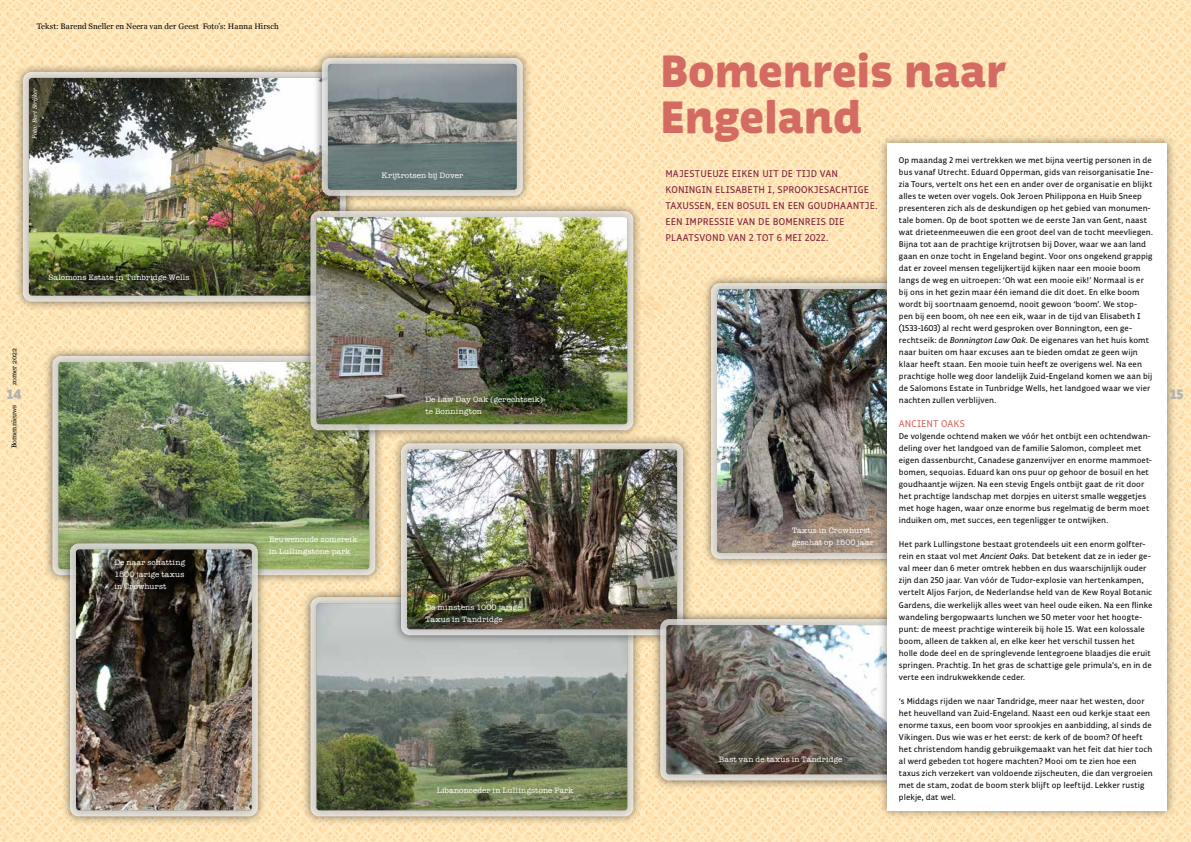
<style>
.page{position:relative;width:1191px;height:842px;background:#fff}
.page>*{position:absolute;margin:0;border:0;box-sizing:border-box;transform-origin:0 0}
.t1{font:900 46.2px/46.2px "Respublika FY";letter-spacing:-.005em;color:#d46b62}
.t2{font:900 14px "Respublika FY";color:#b3b2b2}
.t3{font:10px/16px "Respublika FY";letter-spacing:.015em;color:#801f3b}
.t4{font:10px "Respublika FY";letter-spacing:.01em;color:#d46b62}
.t5{font:8.5px/12px "Respublika FY";letter-spacing:.01em;color:#000}
.t6{font:8px/12px "American Typewriter";letter-spacing:.015em;color:#fff}
.t7{font:8px "Georgia";letter-spacing:.01em;color:#000}
.t8{font:8px "American Typewriter";letter-spacing:.035em;color:#fff}
.t9{font:7px "Georgia";color:#000}
.t10{font:italic 6px "Georgia";letter-spacing:.025em;color:#fff}
.s1{font-style:italic}
</style>
<div class="page">
<img style="left:0;top:0;width:650px;height:308px">
<img style="left:0;top:647px;width:650px;height:195px">
<img style="left:0;top:308px;width:650px;height:339px">
<img style="left:650px;top:0;width:541px;height:292px">
<img style="left:650px;top:631px;width:541px;height:211px">
<img style="left:642px;top:292px;width:549px;height:339px">
<div style="left:43px;top:347px;width:341px;height:237px;background:#000;opacity:.75"></div>
<img style="left:59px;top:363px;width:309px;height:205px">
<div style="left:52px;top:356px;width:323px;height:219px;border:6px solid #fff;border-radius:6px"></div>
<div style="left:14px;top:63px;width:341px;height:248px;background:#000;opacity:.75"></div>
<img style="left:30px;top:79px;width:283px;height:216px">
<div style="left:23px;top:72px;width:323px;height:230px;border:6px solid #fff;border-radius:6px"></div>
<div style="left:301px;top:588px;width:341px;height:238px;background:#000;opacity:.75"></div>
<img style="left:317px;top:604px;width:309px;height:205px">
<div style="left:310px;top:597px;width:323px;height:219px;border:6px solid #fff;border-radius:6px"></div>
<div style="left:301px;top:202px;width:341px;height:237px;background:#000;opacity:.75"></div>
<img style="left:317px;top:218px;width:309px;height:205px">
<div style="left:310px;top:211px;width:323px;height:219px;border:6px solid #fff;border-radius:6px"></div>
<div style="left:313px;top:49px;width:219px;height:156px;background:#000;opacity:.75"></div>
<img style="left:329px;top:65px;width:187px;height:124px">
<div style="left:322px;top:58px;width:201px;height:138px;border:6px solid #fff;border-radius:6px"></div>
<div style="left:392px;top:434px;width:300px;height:211px;background:#000;opacity:.75"></div>
<img style="left:408px;top:450px;width:268px;height:178px">
<div style="left:401px;top:443px;width:282px;height:192px;border:6px solid #fff;border-radius:6px"></div>
<div style="left:651px;top:610px;width:254px;height:180px;background:#000;opacity:.75"></div>
<img style="left:667px;top:626px;width:211px;height:147px">
<div style="left:660px;top:619px;width:236px;height:161px;border:6px solid #fff;border-radius:6px"></div>
<div style="left:61px;top:534px;width:206px;height:292px;background:#000;opacity:.75"></div>
<img style="left:77px;top:550px;width:174px;height:259px">
<div style="left:70px;top:543px;width:188px;height:273px;border:6px solid #fff;border-radius:6px"></div>
<div style="left:702px;top:274px;width:206px;height:294px;background:#000;opacity:.75"></div>
<img style="left:718px;top:290px;width:160px;height:262px">
<div style="left:711px;top:283px;width:188px;height:276px;border:6px solid #fff;border-radius:6px"></div>
<div style="left:878px;top:134px;width:298px;height:686px;background:#000;opacity:.45"></div>
<div style="left:887px;top:143px;width:279px;height:668px;background:#fff"></div>
<p class="t7" style="left:37px;top:20px;width:243px">Tekst: Barend Sneller en Neera van der Geest Foto’s: Hanna Hirsch</p>
<h1 class="t1" style="left:660px;top:51px;width:348px">Bomenreis naar<br>Engeland</h1>
<p class="t3" style="left:665px;top:166px;width:214px">MAJESTUEUZE EIKEN UIT DE TIJD VAN KONINGIN ELISABETH I, SPROOKJESACHTIGE TAXUSSEN, EEN BOSUIL EN EEN GOUDHAANTJE.<br>EEN IMPRESSIE VAN DE BOMENREIS DIE PLAATSVOND VAN 2 TOT 6 MEI 2022.</p>
<p class="t10" style="left:30px;top:139px;width:53px;rotate:-90deg">Foto: Bert Strijker</p>
<p class="t5" style="left:899px;top:155px;width:256px">Op maandag 2 mei vertrekken we met bijna veertig personen in de bus vanaf Utrecht. Eduard Opperman, gids van reisorganisatie Ine&shy;zia Tours, vertelt ons het een en ander over de organisatie en blijkt alles te weten over vogels. Ook Jeroen Philippona en Huib Sneep presenteren zich als de deskundigen op het gebied van monumen&shy;tale bomen. Op de boot spotten we de eerste Jan van Gent, naast wat drieteenmeeuwen die een groot deel van de tocht meevliegen.<br>Bijna tot aan de prachtige krijtrotsen bij Dover, waar we aan land gaan en onze tocht in Engeland begint. Voor ons ongekend grappig dat er zoveel mensen tegelijkertijd kijken naar een mooie boom langs de weg en uitroepen: ‘Oh wat een mooie eik!’ Normaal is er bij ons in het gezin maar één iemand die dit doet. En elke boom wordt bij soortnaam genoemd, nooit gewoon ‘boom’. We stop&shy;pen bij een boom, oh nee een eik, waar in de tijd van Elisabeth I (1533-1603) al recht werd gesproken over Bonnington, een ge&shy;rechtseik: de <span class="s1">Bonnington Law Oak</span>. De eigenares van het huis komt naar buiten om haar excuses aan te bieden omdat ze geen wijn klaar heeft staan. Een mooie tuin heeft ze overigens wel. Na een prachtige holle weg door landelijk Zuid-Engeland komen we aan bij de Salomons Estate in Tunbridge Wells, het landgoed waar we vier nachten zullen verblijven.</p>
<p class="t4" style="left:899px;top:418px;width:67px">ANCIENT OAKS</p>
<p class="t5" style="left:899px;top:431px;width:255px">De volgende ochtend maken we vóór het ontbijt een ochtendwan&shy;deling over het landgoed van de familie Salomon, compleet met eigen dassenburcht, Canadese ganzenvijver en enorme mammoet&shy;bomen, sequoias. Eduard kan ons puur op gehoor de bosuil en het goudhaantje wijzen. Na een stevig Engels ontbijt gaat de rit door het prachtige landschap met dorpjes en uiterst smalle weggetjes met hoge hagen, waar onze enorme bus regelmatig de berm moet induiken om, met succes, een tegenligger te ontwijken.</p>
<p class="t5" style="left:899px;top:539px;width:255px">Het park Lullingstone bestaat grotendeels uit een enorm golfter&shy;rein en staat vol met <span class="s1">Ancient Oaks.</span> Dat betekent dat ze in ieder ge&shy;val meer dan 6 meter omtrek hebben en dus waarschijnlijk ouder zijn dan 250 jaar. Van vóór de Tudor-explosie van hertenkampen, vertelt Aljos Farjon, de Nederlandse held van de Kew Royal Botanic Gardens, die werkelijk alles weet van heel oude eiken. Na een flinke wandeling bergopwaarts lunchen we 50 meter voor het hoogte&shy;punt: de meest prachtige wintereik bij hole 15. Wat een kolossale boom, alleen de takken al, en elke keer het verschil tussen het holle dode deel en de springlevende lentegroene blaadjes die eruit springen. Prachtig. In het gras de schattige gele primula’s, en in de verte een indrukwekkende ceder.</p>
<p class="t5" style="left:899px;top:695px;width:255px">‘s Middags rijden we naar Tandridge, meer naar het westen, door het heuvelland van Zuid-Engeland. Naast een oud kerkje staat een enorme taxus, een boom voor sprookjes en aanbidding, al sinds de Vikingen. Dus wie was er het eerst: de kerk of de boom? Of heeft het christendom handig gebruikgemaakt van het feit dat hier toch al werd gebeden tot hogere machten? Mooi om te zien hoe een taxus zich verzekert van voldoende zijscheuten, die dan vergroeien met de stam, zodat de boom sterk blijft op leeftijd. Lekker rustig plekje, dat wel.</p>
<p class="t6" style="left:381px;top:169px;width:83px">Krijtrotsen bij Dover</p>
<p class="t6" style="left:48px;top:271px;width:142px">Salomons Estate in Tunbridge Wells</p>
<p class="t9" style="left:9px;top:385px;width:39px;rotate:-90deg">zomer 2022</p>
<h2 class="t2" style="left:7px;top:385px;width:16px">14</h2>
<h2 class="t2" style="left:1170px;top:385px;width:15px">15</h2>
<p class="t9" style="left:9px;top:448px;width:45px;rotate:-90deg">Bomennieuws</p>
<p class="t6" style="left:425px;top:393px;width:119px">De Law Day Oak (gerechtseik) te Bonnington</p>
<p class="t6" style="left:792px;top:524px;width:83px">Taxus in Crowhurst, geschat op 1500 jaar</p>
<p class="t6" style="left:269px;top:533px;width:90px">Eeuwenoude zomereik in Lullingstone-park</p>
<p class="t6" style="left:114px;top:556px;width:72px;text-align:justify">De naar schatting 1500 jarige taxus in Crowhurst</p>
<p class="t6" style="left:425px;top:601px;width:98px">De minstens 1000 jarige<br>Taxus in Tandridge</p>
<p class="t8" style="left:719px;top:754px;width:125px">Bast van de taxus in Tandridge</p>
<p class="t6" style="left:437px;top:784px;width:138px">Libanonceder in Lullingstone Park</p>
</div>
